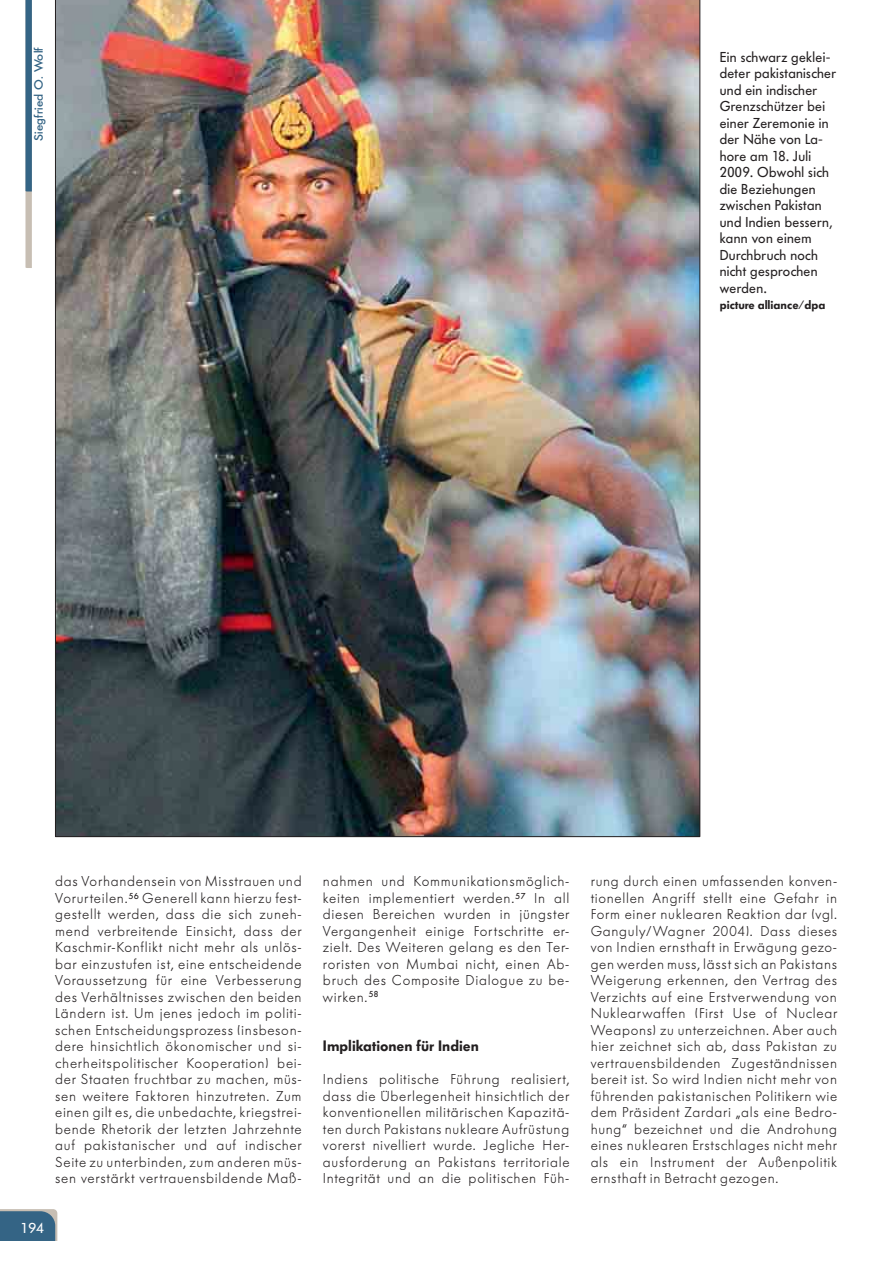
<style>
.page{position:relative;width:893px;height:1263px;background:#fff}
.page>*{position:absolute;margin:0;border:0;box-sizing:border-box;transform-origin:0 0}
.t1{font:600 15px "Futura BQ";color:#231f20}
.t2{font:300 14.25px/16.5px "Futura BQ";letter-spacing:.045em;color:#231f20;text-align:justify}
.t3{font:14.25px/16.5px "Futura BQ";letter-spacing:.025em;color:#231f20}
.t4{font:14.25px "Futura BQ";color:#fff;scale:1.1 1}
.t5{font:600 12px "Futura BQ";color:#231f20}
.t6{font:500 12px "Futura BQ";color:#346485;scale:1.1 1}
</style>
<div class="page">
<svg style="left:0;top:1209px;width:57px;height:32px;background:#466f8b"></svg>
<svg style="left:25px;top:0;width:7px;height:268px;background:#698698"></svg>
<img style="left:55px;top:0;width:645px;height:837px">
<p class="t6" style="left:34px;top:141px;width:87px;rotate:-90deg">Siegfried O. Wolf</p>
<p class="t3" style="left:720px;top:49px;width:118px">Ein schwarz geklei&shy;deter pakistanischer und ein indischer<br>Grenzschützer bei einer Zeremonie in der Nähe von La&shy;hore am 18. Juli<br>2009. Obwohl sich die Beziehungen zwischen Pakistan und Indien bessern, kann von einem<br>Durchbruch noch nicht gesprochen werden.</p>
<p class="t5" style="left:720px;top:300px;width:107px">picture alliance/dpa</p>
<p class="t2" style="left:55px;top:874px;width:248px">das Vorhandensein von Misstrauen und Vorurteilen.<sup>56</sup> Generell kann hierzu fest&shy;gestellt werden, dass die sich zuneh&shy;mend verbreitende Einsicht, dass der Kaschmir-Konflikt nicht mehr als unlös&shy;bar einzustufen ist, eine entscheidende Voraussetzung für eine Verbesserung des Verhältnisses zwischen den beiden Ländern ist. Um jenes jedoch im politi&shy;schen Entscheidungsprozess (insbeson&shy;dere hinsichtlich ökonomischer und si&shy;cherheitspolitischer Kooperation) bei&shy;der Staaten fruchtbar zu machen, müs&shy;sen weitere Faktoren hinzutreten. Zum einen gilt es, die unbedachte, kriegstrei&shy;bende Rhetorik der letzten Jahrzehnte auf pakistanischer und auf indischer Seite zu unterbinden, zum anderen müs&shy;sen verstärkt vertrauensbildende Maß-</p>
<p class="t2" style="left:323px;top:874px;width:248px">nahmen und Kommunikationsmöglich&shy;keiten implementiert werden.<sup>57</sup> In all diesen Bereichen wurden in jüngster Vergangenheit einige Fortschritte er&shy;zielt. Des Weiteren gelang es den Ter&shy;roristen von Mumbai nicht, einen Ab&shy;bruch des Composite Dialogue zu be&shy;wirken.<sup>58</sup></p>
<p class="t1" style="left:323px;top:1040px;width:157px">Implikationen für Indien</p>
<p class="t2" style="left:323px;top:1072px;width:248px">Indiens politische Führung realisiert, dass die Überlegenheit hinsichtlich der konventionellen militärischen Kapazitä&shy;ten durch Pakistans nukleare Aufrüstung vorerst nivelliert wurde. Jegliche Her&shy;ausforderung an Pakistans territoriale Integrität und an die politischen Füh-</p>
<p class="t4" style="left:21px;top:1222px;width:23px">194</p>
<p class="t2" style="left:591px;top:874px;width:248px">rung durch einen umfassenden konven&shy;tionellen Angriff stellt eine Gefahr in Form einer nuklearen Reaktion dar (vgl.<br>Ganguly/Wagner 2004). Dass dieses von Indien ernsthaft in Erwägung gezo&shy;gen werden muss, lässt sich an Pakistans Weigerung erkennen, den Vertrag des Verzichts auf eine Erstverwendung von Nuklearwaffen (First Use of Nuclear Weapons) zu unterzeichnen. Aber auch hier zeichnet sich ab, dass Pakistan zu vertrauensbildenden Zugeständnissen bereit ist. So wird Indien nicht mehr von führenden pakistanischen Politikern wie dem Präsident Zardari „als eine Bedro&shy;hung“ bezeichnet und die Androhung eines nuklearen Erstschlages nicht mehr als ein Instrument der Außenpolitik ernsthaft in Betracht gezogen.</p>
</div>
